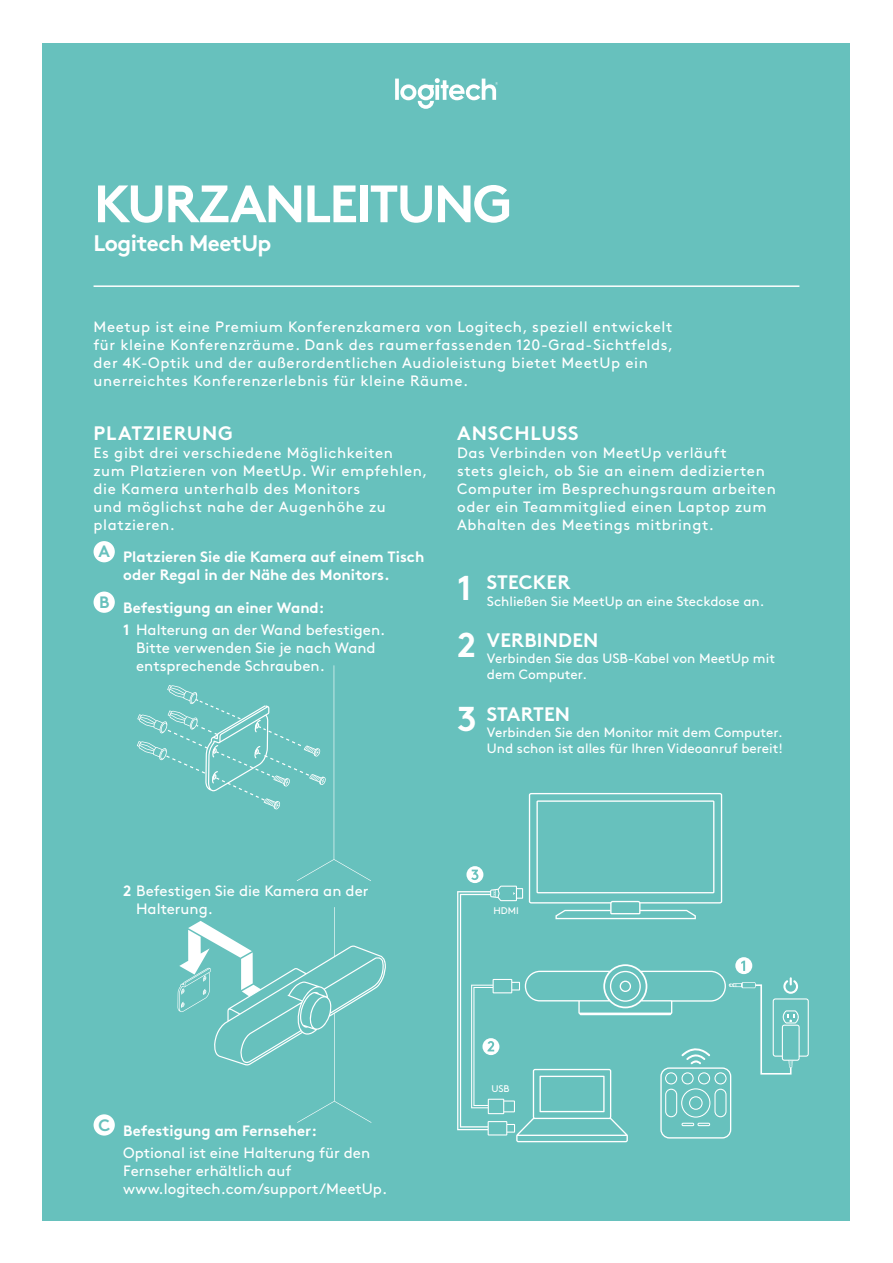
<style>
.page{position:relative;width:893px;height:1263px;background:#fff}
.page>*{position:absolute;margin:0;border:0;box-sizing:border-box;transform-origin:0 0}
.t1{font:700 52.5px "Brown Pro";letter-spacing:-.04em;color:#fff}
.t2{font:700 22.5px "Brown Pro";letter-spacing:-.025em;color:#fff}
.t3{font:700 19.5px "Brown Pro";letter-spacing:.01em;color:#fff}
.t4{font:700 19.5px "Brown Pro";letter-spacing:.04em;color:#fff}
.t5{font:700 19.5px "Brown Pro";letter-spacing:.05em;color:#fff}
.t6{font:15px/18px "Brown Pro";letter-spacing:.04em;color:#fff}
.t7{font:15px/18px "Brown Pro";color:#fff}
.t8{font:700 15px/18px "Brown Pro";color:#fff}
.t9{font:13.5px/16.2px "Brown Pro";color:#fff}
.t10{font:9.6px "Brown Pro";color:#fff}
.s1{font-weight:700}
.s2{font-size:34.5px}
</style>
<div class="page">
<div style="left:43px;top:43px;width:807px;height:1177px;background:#67c1bd"></div>
<svg style="left:395px;top:78px;width:103px;height:31px"></svg>
<hr style="left:94px;top:285px;width:705px;height:2px;background:#fff">
<div style="left:94px;top:541px;width:21px;height:21px;background:#fff;border-radius:50%"></div>
<div style="left:94px;top:591px;width:21px;height:22px;background:#fff;border-radius:50%"></div>
<div style="left:94px;top:1114px;width:21px;height:21px;background:#fff;border-radius:50%"></div>
<svg style="left:457px;top:793px;width:352px;height:349px"></svg>
<svg style="left:137px;top:665px;width:234px;height:216px"></svg>
<svg style="left:178px;top:907px;width:208px;height:216px"></svg>
<h1 class="t1" style="left:94px;top:161px;width:420px">KURZANLEITUNG</h1>
<h2 class="t2" style="left:94px;top:225px;width:179px">Logitech MeetUp</h2>
<p class="t6" style="left:94px;top:317px;width:581px">Meetup ist eine Premium Konferenzkamera von Logitech, speziell entwickelt für kleine Konferenzräume. Dank des raumerfassenden 120-Grad-Sichtfelds, der 4K-Optik und der außerordentlichen Audioleistung bietet MeetUp ein unerreichtes Konferenzerlebnis für kleine Räume.</p>
<h3 class="t4" style="left:94px;top:417px;width:141px">PLATZIERUNG</h3>
<p class="t6" style="left:94px;top:442px;width:336px">Es gibt drei verschiedene Möglichkeiten zum Platzieren von MeetUp. Wir empfehlen, die Kamera unterhalb des Monitors<br>und möglichst nahe der Augenhöhe zu platzieren.</p>
<p class="t8" style="left:123px;top:546px;width:302px;text-indent:-25px"><sup>A</sup> Platzieren Sie die Kamera auf einem Tisch oder Regal in der Nähe des Monitors.</p>
<p class="t7" style="left:123px;top:595px;width:264px;line-height:22.2px;text-indent:-24px"><sup>B</sup> <span class="s1">Befestigung an einer Wand:<br>1</span> Halterung an der Wand befestigen.</p>
<p class="t7" style="left:136px;top:638px;width:241px">Bitte verwenden Sie je nach Wand entsprechende Schrauben.</p>
<h3 class="t5" style="left:457px;top:417px;width:123px">ANSCHLUSS</h3>
<p class="t6" style="left:457px;top:442px;width:320px">Das Verbinden von MeetUp verläuft<br>stets gleich, ob Sie an einem dedizierten Computer im Besprechungsraum arbeiten oder ein Teammitglied einen Laptop zum Abhalten des Meetings mitbringt.</p>
<h3 class="t3" style="left:457px;top:567px;width:115px"><span class="s2">1</span> STECKER</h3>
<p class="t9" style="left:487px;top:592px;width:279px">Schließen Sie MeetUp an eine Steckdose an.</p>
<h3 class="t3" style="left:457px;top:624px;width:143px"><span class="s2">2</span> VERBINDEN</h3>
<p class="t9" style="left:487px;top:649px;width:290px">Verbinden Sie das USB-Kabel von MeetUp mit dem Computer.</p>
<h3 class="t3" style="left:457px;top:698px;width:115px"><span class="s2">3</span> STARTEN</h3>
<p class="t9" style="left:487px;top:723px;width:298px">Verbinden Sie den Monitor mit dem Computer.<br>Und schon ist alles für Ihren Videoanruf bereit!</p>
<p class="t7" style="left:136px;top:880px;width:234px;text-indent:-13px"><span class="s1">2</span> Befestigen Sie die Kamera an der<br>Halterung.</p>
<p class="t10" style="left:493px;top:904px;width:27px">HDMI</p>
<p class="t7" style="left:123px;top:1118px;width:248px;line-height:22.2px;text-indent:-25px"><sup>C</sup> <span class="s1">Befestigung am Fernseher:<br></span>Optional ist eine Halterung für den</p>
<p class="t7" style="left:123px;top:1160px;width:265px">Fernseher erhältlich auf www.logitech.com/support/MeetUp.</p>
<p class="t10" style="left:491px;top:1082px;width:20px">USB</p>
</div>
